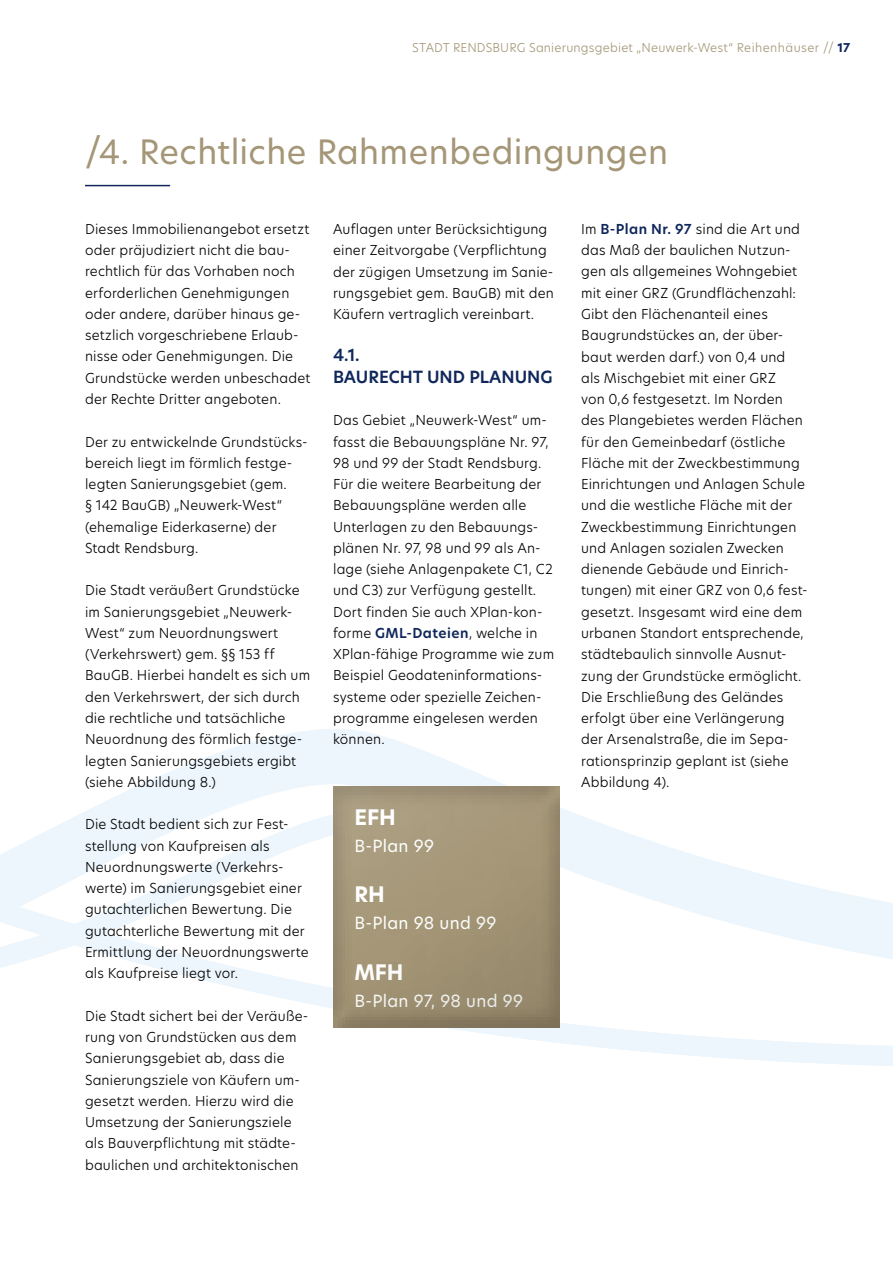
<style>
.page{position:relative;width:893px;height:1263px;background:#fff}
.page>*{position:absolute;margin:0;border:0;box-sizing:border-box;transform-origin:0 0}
.t1{font:33px "New Hero";letter-spacing:.015em;color:#a49676}
.t2{font:700 21px "New Hero";letter-spacing:-.01em;color:#fff}
.t3{font:16.5px "New Hero";letter-spacing:.02em;color:#fff}
.t4{font:600 16.5px/21.3px "New Hero";color:#10275c}
.t5{font:300 13.5px/21.3px "New Hero";letter-spacing:.01em;color:#000}
.t6{font:300 12px "New Hero";letter-spacing:.015em;color:#a49676}
.s1{font-weight:700;color:#10275c}
.s2{font-weight:600;color:#10275c}
</style>
<div class="page">
<svg style="left:103px;top:729px;width:402px;height:74px;fill:#ecf6fc"></svg>
<svg style="left:8px;top:803px;width:672px;height:48px"></svg>
<svg style="left:0;top:851px;width:893px;height:215px"></svg>
<hr style="left:85px;top:185px;width:85px;height:1px;background:#10275c">
<div style="left:332px;top:785px;width:228px;height:198px;background:#fff;opacity:.83"></div>
<div style="left:332px;top:836px;width:228px;height:192px;background:#000;opacity:.75"></div>
<p class="t6" style="left:412px;top:40px;width:440px">STADT RENDSBURG Sanierungsgebiet „Neuwerk-West“ Reihenhäuser // <span class="s1">17</span></p>
<h1 class="t1" style="left:85px;top:129px;width:585px">/4. Rechtliche Rahmenbedingungen</h1>
<p class="t5" style="left:85px;top:218px;width:227px">Dieses Immobilienangebot ersetzt oder präjudiziert nicht die bau&shy;rechtlich für das Vorhaben noch erforderlichen Genehmigungen oder andere, darüber hinaus ge&shy;setzlich vorgeschriebene Erlaub&shy;nisse oder Genehmigungen. Die<br>Grundstücke werden unbeschadet der Rechte Dritter angeboten.</p>
<p class="t5" style="left:85px;top:431px;width:224px">Der zu entwickelnde Grundstücks&shy;bereich liegt im förmlich festge&shy;legten Sanierungsgebiet (gem.<br>§ 142 BauGB) „Neuwerk-West“ (ehemalige Eiderkaserne) der<br>Stadt Rendsburg.</p>
<p class="t5" style="left:85px;top:579px;width:227px">Die Stadt veräußert Grundstücke im Sanierungsgebiet „Neuwerk-<br>West“ zum Neuordnungswert (Verkehrswert) gem. §§ 153 ff<br>BauGB. Hierbei handelt es sich um den Verkehrswert, der sich durch die rechtliche und tatsächliche<br>Neuordnung des förmlich festge&shy;legten Sanierungsgebiets ergibt (siehe Abbildung 8.)</p>
<p class="t5" style="left:85px;top:813px;width:225px">Die Stadt bedient sich zur Fest&shy;stellung von Kaufpreisen als<br>Neuordnungswerte (Verkehrs&shy;werte) im Sanierungsgebiet einer gutachterlichen Bewertung. Die gutachterliche Bewertung mit der<br>Ermittlung der Neuordnungswerte als Kaufpreise liegt vor.</p>
<p class="t5" style="left:85px;top:1005px;width:225px">Die Stadt sichert bei der Veräuße&shy;rung von Grundstücken aus dem<br>Sanierungsgebiet ab, dass die<br>Sanierungsziele von Käufern um&shy;gesetzt werden. Hierzu wird die<br>Umsetzung der Sanierungsziele als Bauverpflichtung mit städte&shy;baulichen und architektonischen</p>
<p class="t5" style="left:333px;top:218px;width:222px">Auflagen unter Berücksichtigung einer Zeitvorgabe (Verpflichtung der zügigen Umsetzung im Sanie&shy;rungsgebiet gem. BauGB) mit den Käufern vertraglich vereinbart.</p>
<p class="t4" style="left:333px;top:345px;width:221px">4.1.<br>BAURECHT UND PLANUNG</p>
<p class="t5" style="left:333px;top:409px;width:223px">Das Gebiet „Neuwerk-West“ um&shy;fasst die Bebauungspläne Nr. 97,<br>98 und 99 der Stadt Rendsburg.<br>Für die weitere Bearbeitung der<br>Bebauungspläne werden alle<br>Unterlagen zu den Bebauungs&shy;plänen Nr. 97, 98 und 99 als An&shy;lage (siehe Anlagenpakete C1, C2 und C3) zur Verfügung gestellt.<br>Dort finden Sie auch XPlan-kon&shy;forme <span class="s2">GML-Dateien</span>, welche in<br>XPlan-fähige Programme wie zum<br>Beispiel Geodateninformations&shy;systeme oder spezielle Zeichen&shy;programme eingelesen werden können.</p>
<h2 class="t2" style="left:354px;top:803px;width:43px">EFH</h2>
<p class="t3" style="left:354px;top:834px;width:81px">B-Plan 99</p>
<h2 class="t2" style="left:354px;top:880px;width:32px">RH</h2>
<p class="t3" style="left:354px;top:912px;width:144px">B-Plan 98 und 99</p>
<h2 class="t2" style="left:354px;top:957px;width:51px">MFH</h2>
<p class="t3" style="left:354px;top:989px;width:170px">B-Plan 97, 98 und 99</p>
<p class="t5" style="left:581px;top:218px;width:228px">Im <span class="s2">B-Plan Nr. 97</span> sind die Art und das Maß der baulichen Nutzun&shy;gen als allgemeines Wohngebiet mit einer GRZ (Grundflächenzahl:<br>Gibt den Flächenanteil eines<br>Baugrundstückes an, der über&shy;baut werden darf.) von 0,4 und als Mischgebiet mit einer GRZ<br>von 0,6 festgesetzt. Im Norden des Plangebietes werden Flächen für den Gemeinbedarf (östliche<br>Fläche mit der Zweckbestimmung<br>Einrichtungen und Anlagen Schule und die westliche Fläche mit der<br>Zweckbestimmung Einrichtungen und Anlagen sozialen Zwecken dienende Gebäude und Einrich&shy;tungen) mit einer GRZ von 0,6 fest&shy;gesetzt. Insgesamt wird eine dem urbanen Standort entsprechende, städtebaulich sinnvolle Ausnut&shy;zung der Grundstücke ermöglicht.<br>Die Erschließung des Geländes erfolgt über eine Verlängerung der Arsenalstraße, die im Sepa&shy;rationsprinzip geplant ist (siehe<br>Abbildung 4).</p>
</div>
